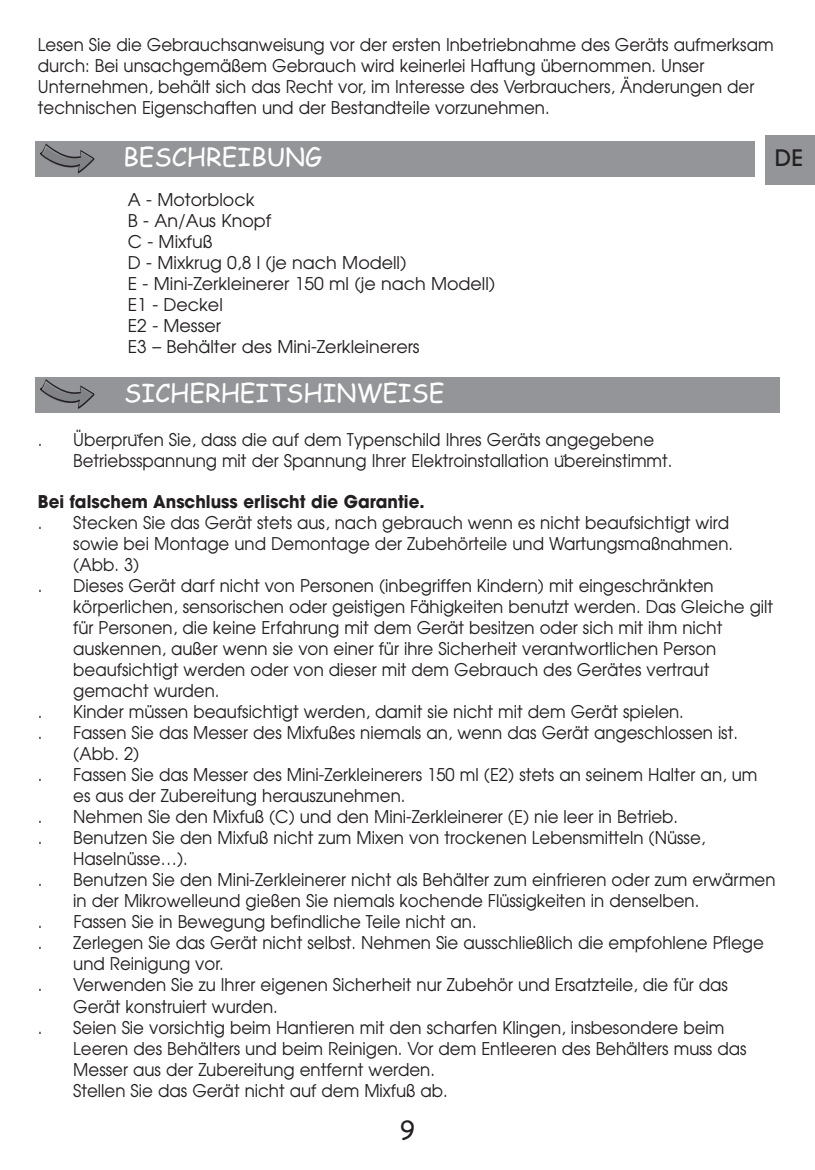
<style>
.page{position:relative;width:815px;height:1170px;background:#fff}
.page>*{position:absolute;margin:0;border:0;box-sizing:border-box;transform-origin:0 0}
.t1{font:25px "Comic Sans MS";color:#fff}
.t2{font:25px "Comic Sans MS";color:#231f20}
.t3{font:500 22.5px "Avant Garde";color:#231f20}
.t4{font:17.5px/21px "Avant Garde";color:#231f20;scale:.95 1}
.t5{font:17.5px/21px "Avant Garde";color:#231f20}
.t6{font:700 17.5px "Avant Garde";color:#231f20;scale:.95 1}
.s1{font-family:"Cambria";font-style:italic}
</style>
<div class="page">
<div style="left:35px;top:141px;width:720px;height:36px;background:#939598"></div>
<svg style="left:40px;top:143px;width:54px;height:31px"></svg>
<div style="left:35px;top:377px;width:745px;height:35px;background:#939598"></div>
<svg style="left:40px;top:379px;width:54px;height:31px"></svg>
<div style="left:765px;top:135px;width:50px;height:49px;background:#939598"></div>
<p class="t4" style="left:38px;top:34px;width:776px">Lesen Sie die Gebrauchsanweisung vor der ersten Inbetriebnahme des Geräts aufmerksam durch: Bei unsachgemäßem Gebrauch wird keinerlei Haftung übernommen. Unser Unternehmen, behält sich das Recht vor, im Interesse des Verbrauchers, Änderungen der technischen Eigenschaften und der Bestandteile vorzunehmen.</p>
<h1 class="t1" style="left:123px;top:143px;width:201px">BESCHREIBUNG</h1>
<p class="t3" style="left:775px;top:149px;width:30px">DE</p>
<p class="t5" style="left:128px;top:189px;width:369px">A - Motorblock<br>B - An/Aus Knopf<br>C - Mixfuß<br>D - Mixkrug 0,8 l (je nach Modell)<br>E - Mini-Zerkleinerer 150 ml (je nach Modell)<br>E1 - Deckel<br>E2 - Messer<br>E3 – Behälter des Mini-Zerkleinerers</p>
<h1 class="t1" style="left:124px;top:378px;width:322px">SICHERHEITSHINWEISE</h1>
<p class="t4" style="left:73px;top:429px;width:632px">Überpru<span class="s1">̈</span>fen Sie, dass die auf dem Typenschild Ihres Geräts angegebene<br>Betriebsspannung mit der Spannung Ihrer Elektroinstallation u<span class="s1">̈</span>bereinstimmt.</p>
<p class="t6" style="left:38px;top:495px;width:409px">Bei falschem Anschluss erlischt die Garantie.</p>
<p class="t4" style="left:38px;top:512px;width:6px">.</p>
<p class="t4" style="left:73px;top:512px;width:696px">Stecken Sie das Gerät stets aus, nach gebrauch wenn es nicht beaufsichtigt wird sowie bei Montage und Demontage der Zubehörteile und Wartungsmaßnahmen. (Abb. 3)</p>
<p class="t4" style="left:38px;top:575px;width:6px">.</p>
<p class="t4" style="left:73px;top:575px;width:738px">Dieses Gerät darf nicht von Personen (inbegriffen Kindern) mit eingeschränkten körperlichen, sensorischen oder geistigen Fähigkeiten benutzt werden. Das Gleiche gilt für Personen, die keine Erfahrung mit dem Gerät besitzen oder sich mit ihm nicht auskennen, außer wenn sie von einer für ihre Sicherheit verantwortlichen Person beaufsichtigt werden oder von dieser mit dem Gebrauch des Gerätes vertraut gemacht wurden.</p>
<p class="t4" style="left:38px;top:701px;width:6px">.</p>
<p class="t4" style="left:73px;top:701px;width:644px">Kinder müssen beaufsichtigt werden, damit sie nicht mit dem Gerät spielen.</p>
<p class="t4" style="left:38px;top:722px;width:6px">.</p>
<p class="t4" style="left:73px;top:722px;width:701px">Fassen Sie das Messer des Mixfußes niemals an, wenn das Gerät angeschlossen ist. (Abb. 2)</p>
<p class="t4" style="left:38px;top:764px;width:6px">.</p>
<p class="t4" style="left:73px;top:764px;width:722px">Fassen Sie das Messer des Mini-Zerkleinerers 150 ml (E2) stets an seinem Halter an, um es aus der Zubereitung herauszunehmen.</p>
<p class="t4" style="left:38px;top:806px;width:6px">.</p>
<p class="t4" style="left:73px;top:806px;width:638px">Nehmen Sie den Mixfuß (C) und den Mini-Zerkleinerer (E) nie leer in Betrieb.</p>
<p class="t4" style="left:38px;top:827px;width:6px">.</p>
<p class="t4" style="left:73px;top:827px;width:667px">Benutzen Sie den Mixfuß nicht zum Mixen von trockenen Lebensmitteln (Nüsse,<br>Haselnüsse…).</p>
<p class="t4" style="left:38px;top:869px;width:6px">.</p>
<p class="t4" style="left:73px;top:869px;width:741px">Benutzen Sie den Mini-Zerkleinerer nicht als Behälter zum einfrieren oder zum erwärmen in der Mikrowelleund gießen Sie niemals kochende Flüssigkeiten in denselben.</p>
<p class="t4" style="left:38px;top:911px;width:6px">.</p>
<p class="t4" style="left:73px;top:911px;width:426px">Fassen Sie in Bewegung befindliche Teile nicht an.</p>
<p class="t4" style="left:38px;top:932px;width:6px">.</p>
<p class="t4" style="left:73px;top:932px;width:728px">Zerlegen Sie das Gerät nicht selbst. Nehmen Sie ausschließlich die empfohlene Pflege und Reinigung vor.</p>
<p class="t4" style="left:38px;top:974px;width:6px">.</p>
<p class="t4" style="left:73px;top:974px;width:691px">Verwenden Sie zu Ihrer eigenen Sicherheit nur Zubehör und Ersatzteile, die für das<br>Gerät konstruiert wurden.</p>
<p class="t4" style="left:38px;top:1016px;width:6px">.</p>
<p class="t4" style="left:73px;top:1016px;width:710px">Seien Sie vorsichtig beim Hantieren mit den scharfen Klingen, insbesondere beim Leeren des Behälters und beim Reinigen. Vor dem Entleeren des Behälters muss das Messer aus der Zubereitung entfernt werden.<br>Stellen Sie das Gerät nicht auf dem Mixfuß ab.</p>
<p class="t4" style="left:38px;top:429px;width:6px">.</p>
<h1 class="t2" style="left:400px;top:1115px;width:17px">9</h1>
</div>
